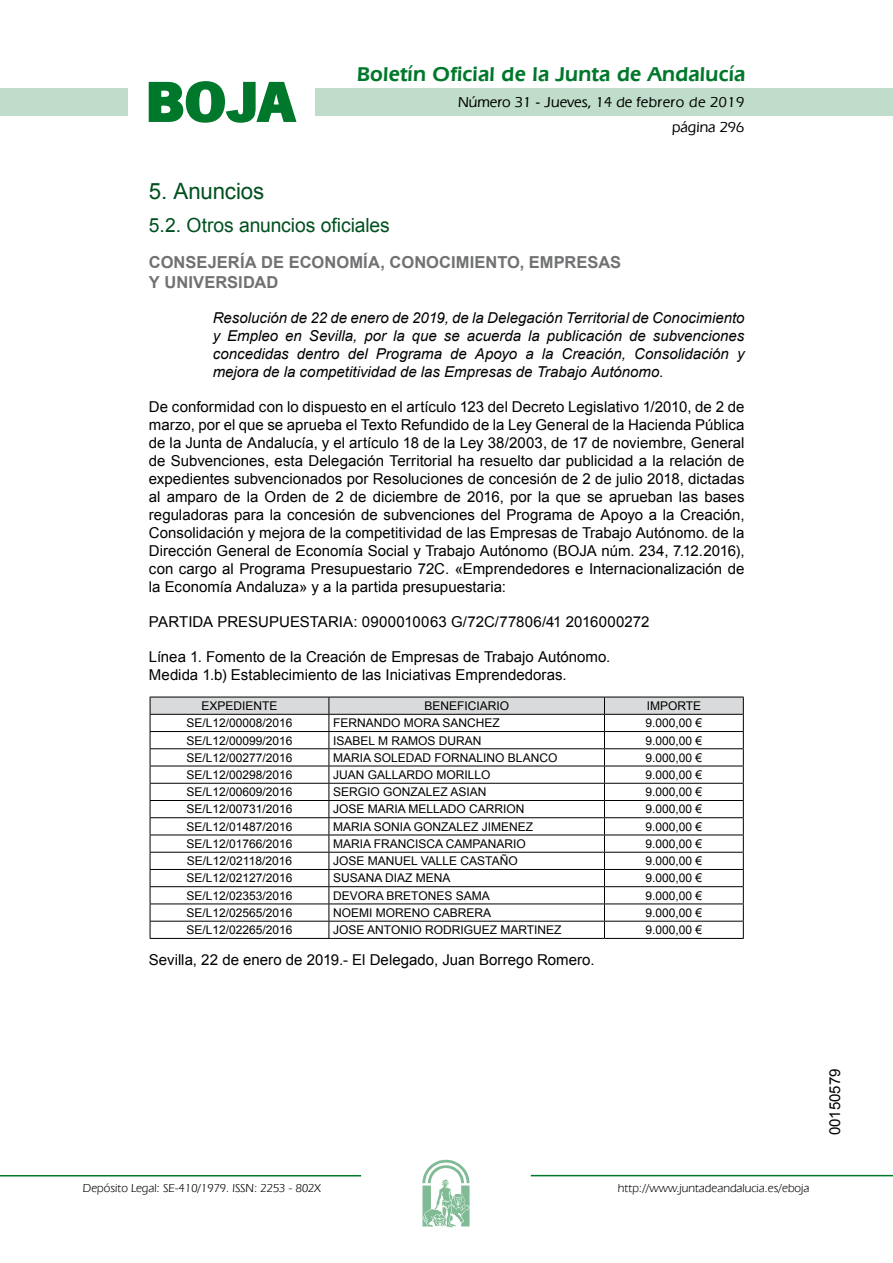
<style>
.page{position:relative;width:893px;height:1263px;background:#fff}
.page>*{position:absolute;margin:0;border:0;box-sizing:border-box;transform-origin:0 0}
.t1{font:700 57.75px "News Got T";color:#00782c;scale:1.14 1}
.t2{font:22.5px "Arial";letter-spacing:-.005em;color:#00501f}
.t3{font:600 21px "Eras IT Cby BT";letter-spacing:.01em;color:#00782c}
.t4{font:19.5px "Arial";letter-spacing:-.005em;color:#00501f}
.t5{font:700 16.5px/19.5px "Arial";letter-spacing:.005em;color:#707173}
.t6{font:15px/18px "Arial";color:#000;text-align:justify}
.t7{font:italic 15px/18px "Arial";color:#000;text-align:justify}
.t8{font:500 15px/24.5px "Eras IT Cby BT";color:#000;text-align:right}
.t9{font:12px "Arial";color:#000}
.t10{font:12px "Eras IT Cby BT";color:#000}
</style>
<div class="page">
<div style="left:315px;top:88px;width:577px;height:28px;background:#bfddca"></div>
<div style="left:0;top:88px;width:128px;height:28px;background:#bfddca"></div>
<hr style="left:0;top:1175px;width:361px;height:2px;background:#00782c">
<svg style="left:422px;top:1159px;width:47px;height:68px"></svg>
<hr style="left:531px;top:1175px;width:361px;height:1px;background:#00782c">
<svg style="left:148px;top:81px;width:149px;height:42px"></svg>
<svg style="left:150px;top:697px;width:594px;height:241px"></svg>
<hr style="left:150px;top:938px;width:179px;height:1px;background:#000">
<hr style="left:329px;top:938px;width:275px;height:1px;background:#000">
<hr style="left:604px;top:938px;width:139px;height:1px;background:#000">
<h1 class="t1" style="left:145px;top:68px;width:133px">BOJA</h1>
<h3 class="t3" style="left:357px;top:62px;width:390px">Boletín Oficial de la Junta de Andalucía</h3>
<p class="t8" style="left:458px;top:90px;width:288px">Número 31 - Jueves, 14 de febrero de 2019 página 296</p>
<h2 class="t2" style="left:149px;top:177px;width:117px">5. Anuncios</h2>
<h3 class="t4" style="left:149px;top:212px;width:242px">5.2. Otros anuncios oficiales</h3>
<p class="t5" style="left:149px;top:253px;width:473px">CONSEJERÍA DE ECONOMÍA, CONOCIMIENTO, EMPRESAS<br>Y UNIVERSIDAD</p>
<p class="t7" style="left:213px;top:309px;width:533px">Resolución de 22 de enero de 2019, de la Delegación Territorial de Conocimiento y Empleo en Sevilla, por la que se acuerda la publicación de subvenciones concedidas dentro del Programa de Apoyo a la Creación, Consolidación y mejora de la competitividad de las Empresas de Trabajo Autónomo.</p>
<p class="t6" style="left:149px;top:398px;width:597px">De conformidad con lo dispuesto en el artículo 123 del Decreto Legislativo 1/2010, de 2 de marzo, por el que se aprueba el Texto Refundido de la Ley General de la Hacienda Pública de la Junta de Andalucía, y el artículo 18 de la Ley 38/2003, de 17 de noviembre, General de Subvenciones, esta Delegación Territorial ha resuelto dar publicidad a la relación de expedientes subvencionados por Resoluciones de concesión de 2 de julio 2018, dictadas al amparo de la Orden de 2 de diciembre de 2016, por la que se aprueban las bases reguladoras para la concesión de subvenciones del Programa de Apoyo a la Creación, Consolidación y mejora de la competitividad de las Empresas de Trabajo Autónomo. de la Dirección General de Economía Social y Trabajo Autónomo (BOJA núm. 234, 7.12.2016), con cargo al Programa Presupuestario 72C. «Emprendedores e Internacionalización de la Economía Andaluza» y a la partida presupuestaria:</p>
<p class="t6" style="left:149px;top:613px;width:502px">PARTIDA PRESUPUESTARIA: 0900010063 G/72C/77806/41 2016000272</p>
<p class="t6" style="left:149px;top:648px;width:463px">Línea 1. Fomento de la Creación de Empresas de Trabajo Autónomo.<br>Medida 1.b) Establecimiento de las Iniciativas Emprendedoras.</p>
<p class="t9" style="left:201px;top:698px;width:78px">EXPEDIENTE</p>
<p class="t9" style="left:424px;top:698px;width:86px">BENEFICIARIO</p>
<p class="t9" style="left:646px;top:698px;width:56px">IMPORTE</p>
<p class="t9" style="left:186px;top:715px;width:108px">SE/L12/00008/2016</p>
<p class="t9" style="left:333px;top:715px;width:168px">FERNANDO MORA SANCHEZ</p>
<p class="t9" style="left:645px;top:715px;width:58px">9.000,00 €</p>
<p class="t9" style="left:186px;top:732px;width:108px">SE/L12/00099/2016</p>
<p class="t9" style="left:333px;top:732px;width:150px">ISABEL M RAMOS DURAN</p>
<p class="t9" style="left:645px;top:732px;width:58px">9.000,00 €</p>
<p class="t9" style="left:186px;top:750px;width:108px">SE/L12/00277/2016</p>
<p class="t9" style="left:333px;top:750px;width:226px">MARIA SOLEDAD FORNALINO BLANCO</p>
<p class="t9" style="left:645px;top:750px;width:58px">9.000,00 €</p>
<p class="t9" style="left:186px;top:767px;width:108px">SE/L12/00298/2016</p>
<p class="t9" style="left:333px;top:767px;width:159px">JUAN GALLARDO MORILLO</p>
<p class="t9" style="left:645px;top:767px;width:58px">9.000,00 €</p>
<p class="t9" style="left:186px;top:784px;width:108px">SE/L12/00609/2016</p>
<p class="t9" style="left:333px;top:784px;width:155px">SERGIO GONZALEZ ASIAN</p>
<p class="t9" style="left:645px;top:784px;width:58px">9.000,00 €</p>
<p class="t9" style="left:186px;top:801px;width:108px">SE/L12/00731/2016</p>
<p class="t9" style="left:333px;top:801px;width:193px">JOSE MARIA MELLADO CARRION</p>
<p class="t9" style="left:645px;top:801px;width:58px">9.000,00 €</p>
<p class="t9" style="left:186px;top:819px;width:108px">SE/L12/01487/2016</p>
<p class="t9" style="left:333px;top:819px;width:202px">MARIA SONIA GONZALEZ JIMENEZ</p>
<p class="t9" style="left:645px;top:819px;width:58px">9.000,00 €</p>
<p class="t9" style="left:186px;top:836px;width:108px">SE/L12/01766/2016</p>
<p class="t9" style="left:333px;top:836px;width:194px">MARIA FRANCISCA CAMPANARIO</p>
<p class="t9" style="left:645px;top:836px;width:58px">9.000,00 €</p>
<p class="t9" style="left:187px;top:853px;width:107px">SE/L12/02118/2016</p>
<p class="t9" style="left:333px;top:853px;width:186px">JOSE MANUEL VALLE CASTAÑO</p>
<p class="t9" style="left:645px;top:853px;width:58px">9.000,00 €</p>
<p class="t9" style="left:186px;top:870px;width:108px">SE/L12/02127/2016</p>
<p class="t9" style="left:333px;top:870px;width:119px">SUSANA DIAZ MENA</p>
<p class="t9" style="left:645px;top:870px;width:58px">9.000,00 €</p>
<p class="t9" style="left:186px;top:888px;width:108px">SE/L12/02353/2016</p>
<p class="t9" style="left:333px;top:888px;width:158px">DEVORA BRETONES SAMA</p>
<p class="t9" style="left:645px;top:888px;width:58px">9.000,00 €</p>
<p class="t9" style="left:186px;top:905px;width:108px">SE/L12/02565/2016</p>
<p class="t9" style="left:333px;top:905px;width:160px">NOEMI MORENO CABRERA</p>
<p class="t9" style="left:645px;top:905px;width:58px">9.000,00 €</p>
<p class="t9" style="left:186px;top:922px;width:108px">SE/L12/02265/2016</p>
<p class="t9" style="left:333px;top:922px;width:230px">JOSE ANTONIO RODRIGUEZ MARTINEZ</p>
<p class="t9" style="left:645px;top:922px;width:58px">9.000,00 €</p>
<p class="t6" style="left:149px;top:951px;width:447px">Sevilla, 22 de enero de 2019.- El Delegado, Juan Borrego Romero.</p>
<p class="t10" style="left:83px;top:1181px;width:239px">Depósito Legal: SE-410/1979. ISSN: 2253 - 802X</p>
<p class="t10" style="left:618px;top:1181px;width:193px">http://www.juntadeandalucia.es/eboja</p>
<p class="t6" style="left:826px;top:1135px;width:68px;rotate:-90deg">00150579</p>
</div>
